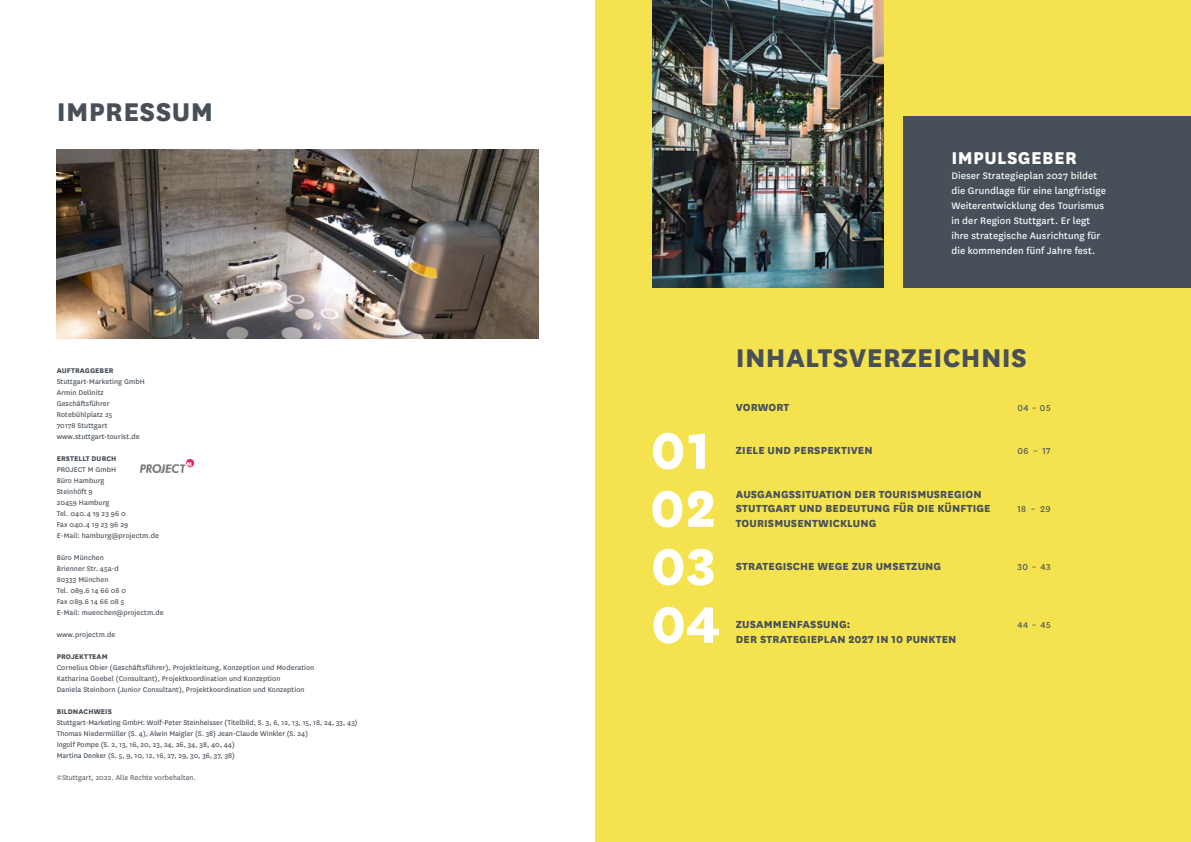
<style>
.page{position:relative;width:1191px;height:842px;background:#fff}
.page>*{position:absolute;margin:0;border:0;box-sizing:border-box;transform-origin:0 0}
.t1{font:800 60px/58px "National";color:#fff;text-align:justify}
.t2{font:800 30px "National";letter-spacing:.01em;color:#475058}
.t3{font:800 20px "National";letter-spacing:.02em;color:#fff}
.t4{font:800 12px/14.5px "National";letter-spacing:.01em;color:#475058}
.t5{font:11px/15px "National";letter-spacing:.01em;color:#fff}
.t6{font:10px "National";letter-spacing:.05em;color:#475058}
.t7{font:8px/11px "National";letter-spacing:.01em;color:#475058}
.t8{font:800 8px "National";letter-spacing:.01em;color:#475058}
.t9{font:8px "National";letter-spacing:.01em;color:#475058}
</style>
<div class="page">
<div style="left:595px;top:0;width:596px;height:842px;background:#f4e34f"></div>
<div style="left:903px;top:116px;width:288px;height:172px;background:#475058"></div>
<img style="left:141px;top:459px;width:52px;height:13px">
<img style="left:57px;top:150px;width:482px;height:188px">
<img style="left:652px;top:0;width:231px;height:288px">
<h2 class="t2" style="left:57px;top:90px;width:158px">IMPRESSUM</h2>
<p class="t8" style="left:57px;top:365px;width:58px">AUFTRAGGEBER</p>
<p class="t7" style="left:57px;top:376px;width:90px">Stuttgart-Marketing GmbH<br>Armin Dellnitz<br>Geschäftsführer<br>Rotebühlplatz 25<br>70178 Stuttgart www.stuttgart-tourist.de</p>
<p class="t8" style="left:57px;top:453px;width:61px">ERSTELLT DURCH</p>
<p class="t7" style="left:57px;top:464px;width:104px">PROJECT M GmbH<br>Büro Hamburg<br>Steinhöft 9<br>20459 Hamburg<br>Tel. 040.4 19 23 96 0<br>Fax 040.4 19 23 96 29<br>E-Mail: hamburg@projectm.de</p>
<p class="t7" style="left:57px;top:552px;width:109px">Büro München<br>Brienner Str. 45a-d<br>80333 München<br>Tel. 089.6 14 66 08 0<br>Fax 089.6 14 66 08 5<br>E-Mail: muenchen@projectm.de</p>
<p class="t7" style="left:57px;top:629px;width:60px">www.projectm.de</p>
<p class="t8" style="left:57px;top:651px;width:53px">PROJEKTTEAM</p>
<p class="t7" style="left:57px;top:662px;width:259px">Cornelius Obier (Geschäftsführer), Projektleitung, Konzeption und Moderation<br>Katharina Goebel (Consultant), Projektkoordination und Konzeption<br>Daniela Steinborn (Junior Consultant), Projektkoordination und Konzeption</p>
<p class="t8" style="left:57px;top:706px;width:57px">BILDNACHWEIS</p>
<p class="t7" style="left:57px;top:717px;width:302px">Stuttgart-Marketing GmbH: Wolf-Peter Steinheisser (Titelbild, S. 3, 6, 12, 13, 15, 18, 24, 33, 43)<br>Thomas Niedermüller (S. 4), Alwin Maigler (S. 38) Jean-Claude Winkler (S. 24)<br>Ingolf Pompe (S. 2, 13, 16, 20, 23, 24, 26, 34, 38, 40, 44)<br>Martina Denker (S. 5, 9, 10, 12, 16, 27, 29, 30, 36, 37, 38)</p>
<p class="t9" style="left:57px;top:773px;width:141px">©Stuttgart, 2022. Alle Rechte vorbehalten.</p>
<h3 class="t3" style="left:951px;top:144px;width:127px">IMPULSGEBER</h3>
<h3 class="t5" style="left:951px;top:168px;width:156px">Dieser Strategieplan 2027 bildet die Grundlage für eine langfristige Weiterentwicklung des Tourismus in der Region Stuttgart. Er legt ihre strategische Ausrichtung für die kommenden fünf Jahre fest.</h3>
<h1 class="t1" style="left:650px;top:417px;width:61px">01</h1>
<h1 class="t1" style="left:650px;top:475px;width:72px">02<br>03<br>04</h1>
<h2 class="t2" style="left:736px;top:336px;width:292px">INHALTSVERZEICHNIS</h2>
<p class="t6" style="left:1017px;top:401px;width:35px">04 – 05</p>
<p class="t6" style="left:1017px;top:444px;width:35px">06 – 17</p>
<h3 class="t4" style="left:736px;top:399px;width:55px">VORWORT</h3>
<h3 class="t4" style="left:736px;top:442px;width:138px">ZIELE UND PERSPEKTIVEN</h3>
<h3 class="t4" style="left:736px;top:486px;width:256px">AUSGANGSSITUATION DER TOURISMUSREGION<br>STUTTGART UND BEDEUTUNG FÜR DIE KÜNFTIGE<br>TOURISMUSENTWICKLUNG</h3>
<h3 class="t4" style="left:736px;top:558px;width:207px">STRATEGISCHE WEGE ZUR UMSETZUNG</h3>
<p class="t6" style="left:1017px;top:502px;width:35px">18 – 29</p>
<p class="t6" style="left:1017px;top:560px;width:35px">30 – 43</p>
<h3 class="t4" style="left:736px;top:616px;width:222px">ZUSAMMENFASSUNG:<br>DER STRATEGIEPLAN 2027 IN 10 PUNKTEN</h3>
<p class="t6" style="left:1017px;top:618px;width:35px">44 – 45</p>
</div>
